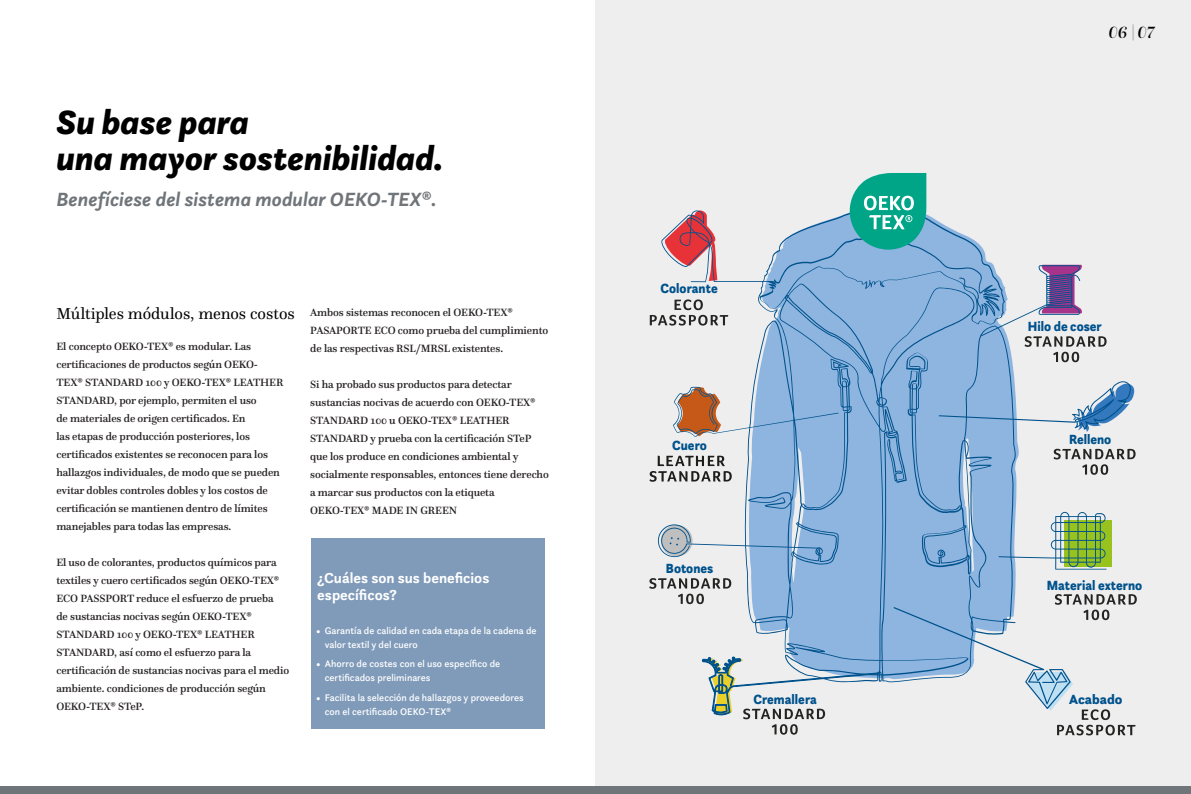
<style>
.page{position:relative;width:1191px;height:794px;background:#fff}
.page>*{position:absolute;margin:0;border:0;box-sizing:border-box;transform-origin:0 0}
.t1{font:italic 900 35px/36px "Questa Sans";color:#000}
.t2{font:italic 700 20px "Questa Sans";color:#70757a}
.t3{font:italic 500 17px "Questa Grande";color:#000}
.t4{font:16.5px "Questa";letter-spacing:-.005em;color:#000}
.t5{font:700 15px/17px "Questa Sans";color:#fff}
.t6{font:900 13.9px "Questa Sans";color:#00528c;scale:.93 1}
.t7{font:900 13.9px "Questa Sans";color:#00528c}
.t8{font:500 11px/18px "Questa";letter-spacing:-.01em;color:#231f20}
.t9{font:500 10px/14px "Questa Sans";color:#fff}
</style>
<div class="page">
<div style="left:595px;top:0;width:596px;height:794px;background:#efeeef"></div>
<div style="left:0;top:787px;width:1191px;height:7px;background:#70757a"></div>
<div style="left:311px;top:539px;width:233px;height:190px;background:#809bba"></div>
<svg style="left:744px;top:199px;width:273px;height:484px;background:#91b6dc"></svg>
<svg style="left:661px;top:210px;width:113px;height:72px"></svg>
<svg style="left:673px;top:386px;width:165px;height:51px"></svg>
<svg style="left:658px;top:524px;width:163px;height:33px"></svg>
<div style="left:1064px;top:521px;width:47px;height:46px;background:#98c21e"></div>
<svg style="left:998px;top:512px;width:108px;height:57px"></svg>
<svg style="left:938px;top:380px;width:197px;height:52px"></svg>
<svg style="left:848px;top:173px;width:78px;height:77px;background:#38b3a4"></svg>
<svg style="left:650px;top:299px;width:78px;height:26px"></svg>
<svg style="left:649px;top:456px;width:82px;height:26px"></svg>
<svg style="left:649px;top:578px;width:82px;height:26px"></svg>
<svg style="left:702px;top:657px;width:176px;height:77px"></svg>
<svg style="left:893px;top:594px;width:243px;height:141px"></svg>
<svg style="left:1053px;top:449px;width:82px;height:26px"></svg>
<svg style="left:980px;top:265px;width:126px;height:97px"></svg>
<h1 class="t1" style="left:56px;top:104px;width:388px">Su base para<br>una mayor sostenibilidad.</h1>
<h2 class="t2" style="left:56px;top:186px;width:381px">Benefíciese del sistema modular OEKO-TEX®.</h2>
<h3 class="t4" style="left:56px;top:303px;width:240px">Múltiples módulos, menos costos</h3>
<p class="t8" style="left:56px;top:338px;width:228px">El concepto OEKO-TEX® es modular. Las certificaciones de productos según OEKO-TEX® STANDARD 100 y OEKO-TEX® LEATHER STANDARD, por ejemplo, permiten el uso<br>de materiales de origen certificados. En<br>las etapas de producción posteriores, los certificados existentes se reconocen para los hallazgos individuales, de modo que se pueden evitar dobles controles dobles y los costos de certificación se mantienen dentro de límites manejables para todas las empresas.</p>
<p class="t8" style="left:56px;top:553px;width:234px">El uso de colorantes, productos químicos para textiles y cuero certificados según OEKO-TEX® ECO PASSPORT reduce el esfuerzo de prueba<br>de sustancias nocivas según OEKO-TEX® STANDARD 100 y OEKO-TEX® LEATHER STANDARD, así como el esfuerzo para la certificación de sustancias nocivas para el medio ambiente. condiciones de producción según OEKO-TEX® STeP.</p>
<p class="t8" style="left:310px;top:303px;width:239px">Ambos sistemas reconocen el OEKO-TEX®<br>PASAPORTE ECO como prueba del cumplimiento de las respectivas RSL/MRSL existentes.</p>
<p class="t8" style="left:310px;top:375px;width:240px">Si ha probado sus productos para detectar sustancias nocivas de acuerdo con OEKO-TEX® STANDARD 100 u OEKO-TEX® LEATHER STANDARD y prueba con la certificación STeP que los produce en condiciones ambiental y socialmente responsables, entonces tiene derecho a marcar sus productos con la etiqueta OEKO-TEX® MADE IN GREEN</p>
<h3 class="t5" style="left:317px;top:569px;width:173px">¿Cuáles son sus beneficios específicos?</h3>
<p class="t9" style="left:325px;top:623px;width:213px;text-indent:-8px">• Garantía de calidad en cada etapa de la cadena de valor textil y del cuero</p>
<p class="t9" style="left:325px;top:656px;width:177px;text-indent:-8px">• Ahorro de costes con el uso específico de certificados preliminares</p>
<p class="t9" style="left:325px;top:690px;width:200px;text-indent:-8px">• Facilita la selección de hallazgos y proveedores con el certificado OEKO-TEX®</p>
<h3 class="t3" style="left:1108px;top:22px;width:47px">06 | 07</h3>
<p class="t6" style="left:660px;top:279px;width:63px">Colorante</p>
<p class="t6" style="left:672px;top:436px;width:39px">Cuero</p>
<p class="t6" style="left:1027px;top:317px;width:81px">Hilo de coser</p>
<p class="t6" style="left:1069px;top:430px;width:47px">Relleno</p>
<p class="t6" style="left:666px;top:559px;width:52px">Botones</p>
<p class="t6" style="left:1046px;top:576px;width:104px">Material externo</p>
<p class="t6" style="left:753px;top:690px;width:70px">Cremallera</p>
<p class="t7" style="left:1069px;top:690px;width:55px">Acabado</p>
</div>
